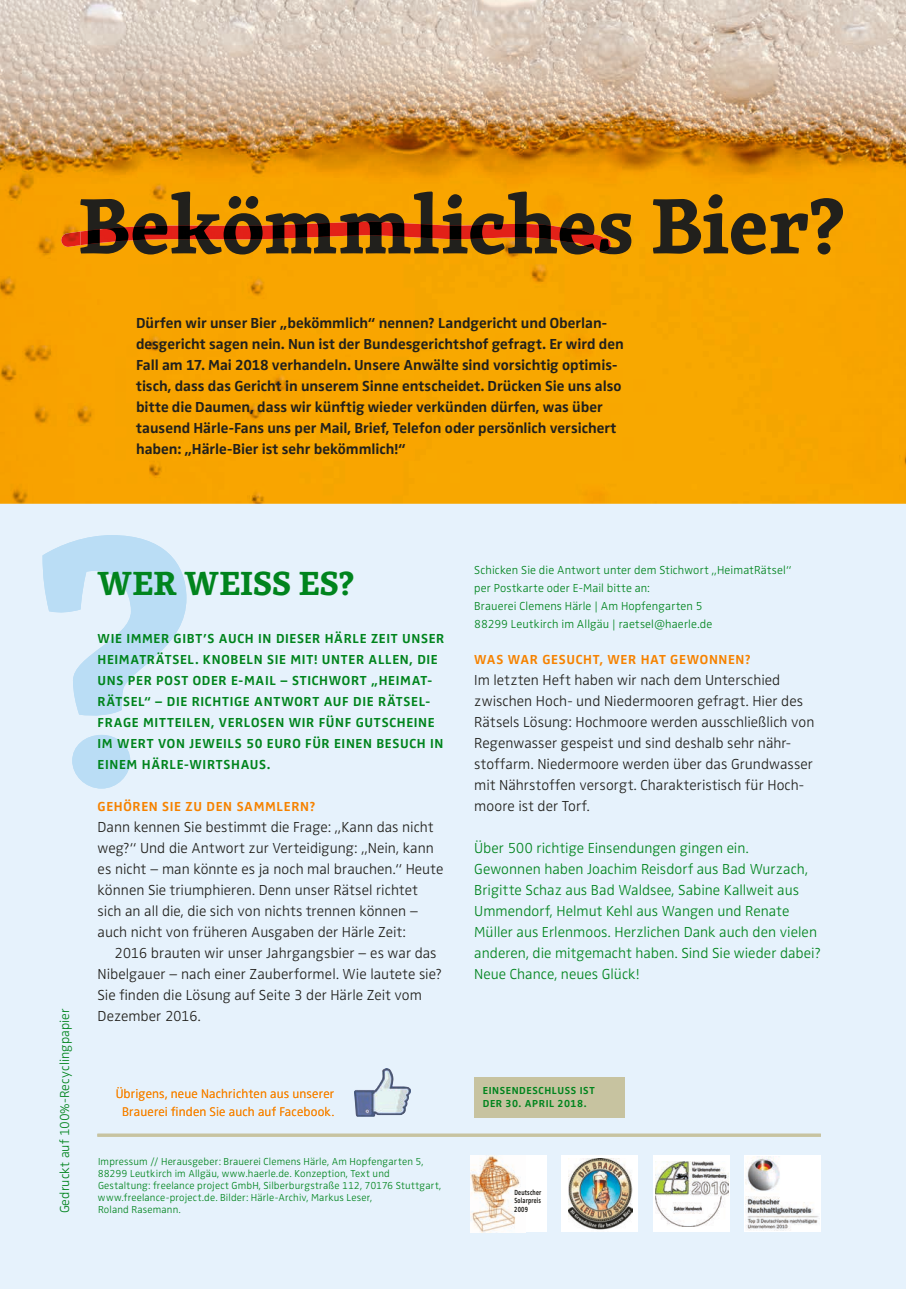
<style>
.page{position:relative;width:906px;height:1289px;background:#fff}
.page>*{position:absolute;margin:0;border:0;box-sizing:border-box;transform-origin:0 0}
.t1{font:700 80.7px "Skolar Basic";color:#21201c}
.t2{font:700 34.5px "Skolar Basic";letter-spacing:.015em;color:#00841d}
.t3{font:300 15px/21px "Zwo";color:#21201c}
.t4{font:700 15px/21px "Zwo";color:#21201c}
.t5{font:300 15px/21px "Zwo";color:#00841d}
.t6{font:700 13.5px/21px "Zwo";letter-spacing:.045em;color:#00841d}
.t7{font:700 13.5px "Zwo";letter-spacing:.045em;color:#f68200}
.t8{font:300 13.5px "Zwo";letter-spacing:.005em;color:#00841d}
.t9{font:300 12.9px/18px "Zwo";letter-spacing:.015em;color:#f68200;text-align:center}
.t10{font:300 12px/18px "Zwo";letter-spacing:.01em;color:#00841d}
.t11{font:300 10.5px/12px "Zwo";letter-spacing:.015em;color:#00841d}
.t12{font:700 10.5px/13.5px "Zwo";letter-spacing:.055em;color:#00841d}
.t13{font:700 7.65px/8.6px "Zwo";letter-spacing:.03em;color:#21201c;text-align:justify;scale:.75 1}
</style>
<div class="page">
<div style="left:0;top:496px;width:906px;height:792px;background:#e6f2fc"></div>
<img style="left:354px;top:1068px;width:57px;height:48px">
<svg style="left:43px;top:535px;width:143px;height:253px"></svg>
<div style="left:474px;top:1077px;width:151px;height:40px;background:#c7c3a0"></div>
<svg style="left:470px;top:1155px;width:77px;height:76px;background:#f4e8dc"></svg>
<img style="left:561px;top:1155px;width:77px;height:76px">
<svg style="left:653px;top:1155px;width:76px;height:76px;background:#e1e1db"></svg>
<svg style="left:744px;top:1155px;width:77px;height:76px;background:#e4e2e2"></svg>
<hr style="left:97px;top:1133px;width:724px;height:3px;background:#c7c3a0">
<img style="left:0;top:0;width:906px;height:504px">
<img style="left:61px;top:231px;width:19px;height:16px">
<img style="left:80px;top:222px;width:531px;height:29px">
<h1 class="t1" style="left:79px;top:172px;width:766px">Bekömmliches Bier?</h1>
<p class="t4" style="left:136px;top:312px;width:489px">Dürfen wir unser Bier „bekömmlich“ nennen? Landgericht und Oberlan&shy;desgericht sagen nein. Nun ist der Bundesgerichtshof gefragt. Er wird den Fall am 17. Mai 2018 verhandeln. Unsere Anwälte sind vorsichtig optimis&shy;tisch, dass das Gericht in unserem Sinne entscheidet. Drücken Sie uns also bitte die Daumen, dass wir künftig wieder verkünden dürfen, was über tausend Härle-Fans uns per Mail, Brief, Telefon oder persönlich versichert haben: „Härle-Bier ist sehr bekömmlich!“</p>
<p class="t8" style="left:57px;top:1213px;width:207px;rotate:-90deg">Gedruckt auf 100%-Recyclingpapier</p>
<h2 class="t2" style="left:98px;top:560px;width:257px">WER WEISS ES?</h2>
<p class="t6" style="left:98px;top:628px;width:348px">WIE IMMER GIBT’S AUCH IN DIESER HÄRLE ZEIT UNSER HEIMATRÄTSEL. KNOBELN SIE MIT! UNTER ALLEN, DIE UNS PER POST ODER E-MAIL – STICHWORT „HEIMAT-RÄTSEL“ – DIE RICHTIGE ANTWORT AUF DIE RÄTSEL-FRAGE MITTEILEN, VERLOSEN WIR FÜNF GUTSCHEINE IM WERT VON JEWEILS 50 EURO FÜR EINEN BESUCH IN EINEM HÄRLE-WIRTSHAUS.</p>
<p class="t7" style="left:98px;top:798px;width:219px">GEHÖREN SIE ZU DEN SAMMLERN?</p>
<p class="t3" style="left:98px;top:816px;width:347px">Dann kennen Sie bestimmt die Frage: „Kann das nicht weg?“ Und die Antwort zur Verteidigung: „Nein, kann es nicht – man könnte es ja noch mal brauchen.“ Heute können Sie triumphieren. Denn unser Rätsel richtet sich an all die, die sich von nichts trennen können – auch nicht von früheren Ausgaben der Härle Zeit:</p>
<p class="t3" style="left:98px;top:942px;width:346px;text-indent:17px">2016 brauten wir unser Jahrgangsbier – es war das Nibelgauer – nach einer Zauberformel. Wie lautete sie?<br>Sie finden die Lösung auf Seite 3 der Härle Zeit vom Dezember 2016.</p>
<p class="t9" style="left:116px;top:1084px;width:220px">Übrigens, neue Nachrichten aus unserer<br>Brauerei finden Sie auch auf Facebook.</p>
<p class="t11" style="left:98px;top:1155px;width:345px">Impressum // Herausgeber: Brauerei Clemens Härle, Am Hopfengarten 5, 88299 Leutkirch im Allgäu, www.haerle.de. Konzeption, Text und Gestaltung: freelance project GmbH, Silberburgstraße 112, 70176 Stuttgart, www.freelance-project.de. Bilder: Härle-Archiv, Markus Leser,<br>Roland Rasemann.</p>
<p class="t10" style="left:474px;top:561px;width:319px">Schicken Sie die Antwort unter dem Stichwort „HeimatRätsel“ per Postkarte oder E-Mail bitte an:<br>Brauerei Clemens Härle | Am Hopfengarten 5<br>88299 Leutkirch im Allgäu | raetsel@haerle.de</p>
<p class="t7" style="left:474px;top:651px;width:278px">WAS WAR GESUCHT, WER HAT GEWONNEN?</p>
<p class="t3" style="left:474px;top:669px;width:342px">Im letzten Heft haben wir nach dem Unterschied zwischen Hoch- und Niedermooren gefragt. Hier des Rätsels Lösung: Hochmoore werden ausschließlich von Regenwasser gespeist und sind deshalb sehr nähr&shy;stoffarm. Niedermoore werden über das Grundwasser mit Nährstoffen versorgt. Charakteristisch für Hoch&shy;moore ist der Torf.</p>
<p class="t5" style="left:474px;top:837px;width:348px">Über 500 richtige Einsendungen gingen ein.<br>Gewonnen haben Joachim Reisdorf aus Bad Wurzach, Brigitte Schaz aus Bad Waldsee, Sabine Kallweit aus Ummendorf, Helmut Kehl aus Wangen und Renate Müller aus Erlenmoos. Herzlichen Dank auch den vielen anderen, die mitgemacht haben. Sind Sie wieder dabei?<br>Neue Chance, neues Glück!</p>
<p class="t12" style="left:483px;top:1083px;width:113px">EINSENDESCHLUSS IST<br>DER 30. APRIL 2018.</p>
<p class="t12" style="left:577px;top:1097px;width:8px">7</p>
<p class="t13" style="left:514px;top:1187px;width:38px">Deutscher Solarpreis 2009</p>
</div>
